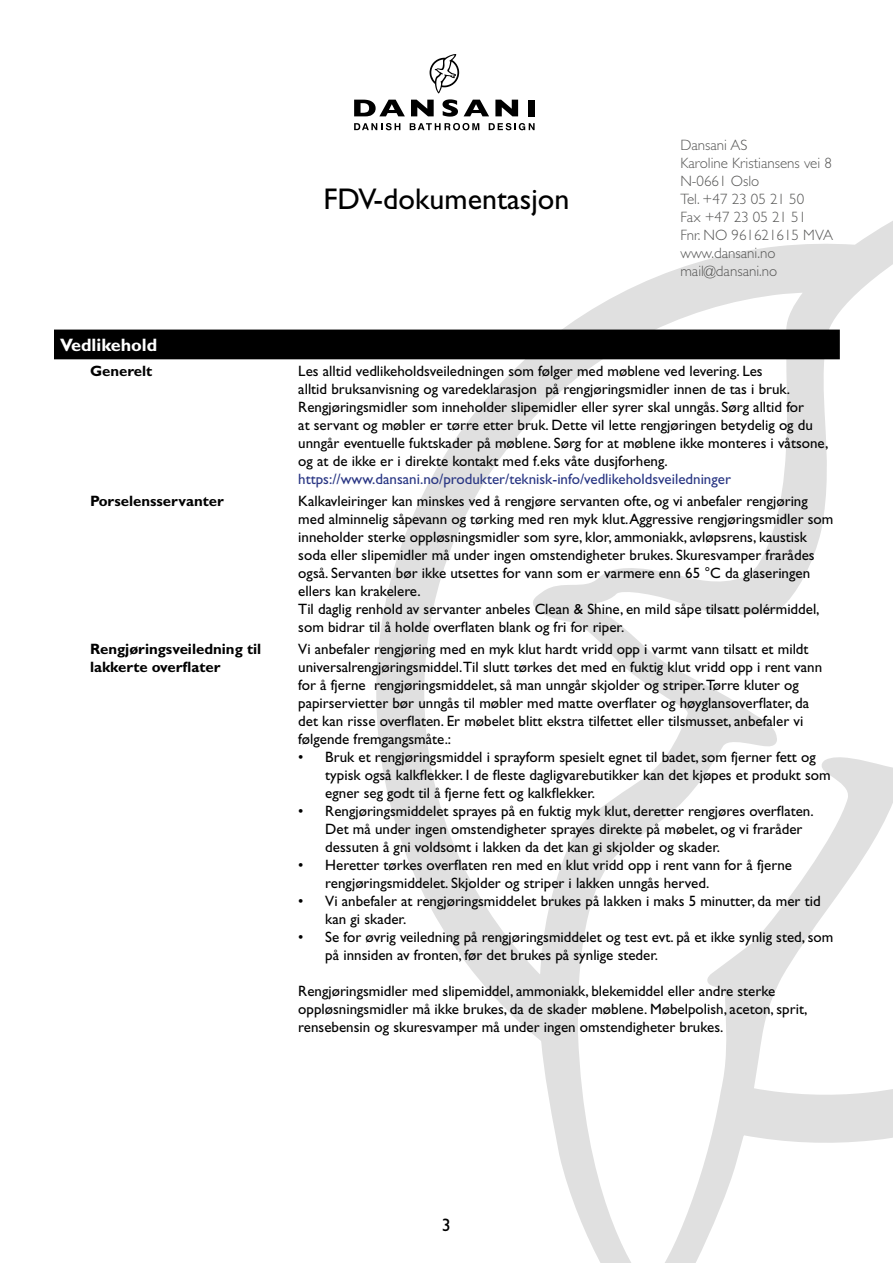
<style>
.page{position:relative;width:893px;height:1263px;background:#fff}
.page>*{position:absolute;margin:0;border:0;box-sizing:border-box;transform-origin:0 0}
.t1{font:30px "Gill Sans Std";color:#000}
.t2{font:700 18px "Gill Sans Std";color:#fff}
.t3{font:18px "Gill Sans Std";color:#000}
.t4{font:15px/18px "Gill Sans Std";color:#000}
.t5{font:300 15px/18px "Gill Sans Std";color:#575756}
.t6{font:15px "Gill Sans Std";color:#283583}
.t7{font:700 15px/18px "Gill Sans Std";color:#000}
</style>
<div class="page">
<svg style="left:375px;top:221px;width:518px;height:1042px"></svg>
<svg style="left:430px;top:54px;width:29px;height:39px"></svg>
<svg style="left:442px;top:99px;width:16px;height:18px"></svg>
<svg style="left:464px;top:100px;width:25px;height:16px"></svg>
<svg style="left:495px;top:100px;width:23px;height:16px"></svg>
<div style="left:528px;top:100px;width:7px;height:16px;background:#000"></div>
<svg style="left:354px;top:100px;width:51px;height:16px"></svg>
<svg style="left:411px;top:100px;width:23px;height:16px"></svg>
<svg style="left:354px;top:123px;width:46px;height:7px"></svg>
<svg style="left:410px;top:123px;width:69px;height:7px"></svg>
<svg style="left:489px;top:123px;width:46px;height:7px"></svg>
<div style="left:54px;top:330px;width:786px;height:29px;background:#000"></div>
<h1 class="t1" style="left:323px;top:182px;width:248px">FDV-dokumentasjon</h1>
<p class="t5" style="left:680px;top:136px;width:154px">Dansani AS<br>Karoline Kristiansens vei 8<br>N-0661 Oslo<br>Tel. +47 23 05 21 50<br>Fax +47 23 05 21 51<br>Fnr. NO 961621615 MVA www.dansani.no mail@dansani.no</p>
<p class="t2" style="left:60px;top:334px;width:99px">Vedlikehold</p>
<p class="t7" style="left:90px;top:361px;width:64px">Generelt</p>
<p class="t4" style="left:298px;top:362px;width:532px">Les alltid vedlikeholdsveiledningen som følger med møblene ved levering. Les<br>alltid bruksanvisning og varedeklarasjon på rengjøringsmidler innen de tas i bruk.<br>Rengjøringsmidler som inneholder slipemidler eller syrer skal unngås. Sørg alltid for<br>at servant og møbler er tørre etter bruk. Dette vil lette rengjøringen betydelig og du unngår eventuelle fuktskader på møblene. Sørg for at møblene ikke monteres i våtsone, og at de ikke er i direkte kontakt med f.eks våte dusjforheng.</p>
<p class="t6" style="left:298px;top:470px;width:434px">https://www.dansani.no/produkter/teknisk-info/vedlikeholdsveiledninger</p>
<p class="t7" style="left:90px;top:492px;width:135px">Porselensservanter</p>
<p class="t4" style="left:298px;top:492px;width:537px">Kalkavleiringer kan minskes ved å rengjøre servanten ofte, og vi anbefaler rengjøring med alminnelig såpevann og tørking med ren myk klut. Aggressive rengjøringsmidler som inneholder sterke oppløsningsmidler som syre, klor, ammoniakk, avløpsrens, kaustisk soda eller slipemidler må under ingen omstendigheter brukes. Skuresvamper frarådes også. Servanten bør ikke utsettes for vann som er varmere enn 65 °C da glaseringen ellers kan krakelere.<br>Til daglig renhold av servanter anbeles Clean &amp; Shine, en mild såpe tilsatt polérmiddel, som bidrar til å holde overflaten blank og fri for riper.</p>
<p class="t7" style="left:90px;top:640px;width:173px">Rengjøringsveiledning til lakkerte overflater</p>
<p class="t4" style="left:298px;top:640px;width:525px">Vi anbefaler rengjøring med en myk klut hardt vridd opp i varmt vann tilsatt et mildt universalrengjøringsmiddel.Til slutt tørkes det med en fuktig klut vridd opp i rent vann for å fjerne rengjøringsmiddelet, så man unngår skjolder og striper.Tørre kluter og papirservietter bør unngås til møbler med matte overflater og høyglansoverflater, da det kan risse overflaten. Er møbelet blitt ekstra tilfettet eller tilsmusset, anbefaler vi følgende fremgangsmåte.:</p>
<p class="t4" style="left:325px;top:748px;width:507px;text-indent:-27px">• Bruk et rengjøringsmiddel i sprayform spesielt egnet til badet, som fjerner fett og typisk også kalkflekker. I de fleste dagligvarebutikker kan det kjøpes et produkt som egner seg godt til å fjerne fett og kalkflekker.</p>
<p class="t4" style="left:325px;top:802px;width:490px;text-indent:-27px">• Rengjøringsmiddelet sprayes på en fuktig myk klut, deretter rengjøres overflaten.<br>Det må under ingen omstendigheter sprayes direkte på møbelet, og vi fraråder dessuten å gni voldsomt i lakken da det kan gi skjolder og skader.</p>
<p class="t4" style="left:325px;top:856px;width:468px;text-indent:-27px">• Heretter tørkes overflaten ren med en klut vridd opp i rent vann for å fjerne rengjøringsmiddelet. Skjolder og striper i lakken unngås herved.</p>
<p class="t4" style="left:325px;top:892px;width:497px;text-indent:-27px">• Vi anbefaler at rengjøringsmiddelet brukes på lakken i maks 5 minutter, da mer tid kan gi skader.</p>
<p class="t4" style="left:325px;top:928px;width:510px;text-indent:-27px">• Se for øvrig veiledning på rengjøringsmiddelet og test evt. på et ikke synlig sted, som på innsiden av fronten, før det brukes på synlige steder.</p>
<p class="t4" style="left:298px;top:982px;width:510px">Rengjøringsmidler med slipemiddel, ammoniakk, blekemiddel eller andre sterke oppløsningsmidler må ikke brukes, da de skader møblene. Møbelpolish, aceton, sprit, rensebensin og skuresvamper må under ingen omstendigheter brukes.</p>
<p class="t3" style="left:442px;top:1215px;width:10px">3</p>
</div>
